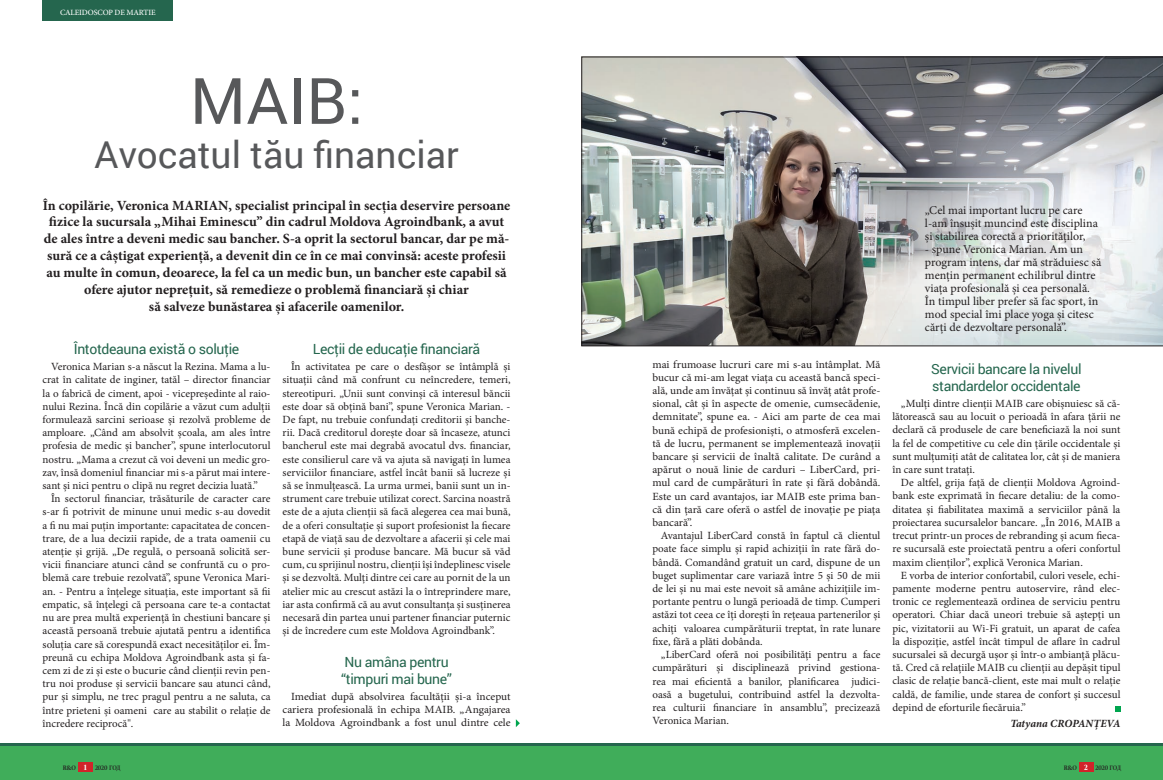
<style>
.page{position:relative;width:1163px;height:780px;background:#fff}
.page>*{position:absolute;margin:0;border:0;box-sizing:border-box;transform-origin:0 0}
.t1{font:64px "Roboto";color:#57585a}
.t2{font:37px "Roboto";color:#57585a}
.t3{font:700 14px/16.8px "Minion Pro";color:#231f20;text-align:center}
.t4{font:14px/16.8px "Roboto";letter-spacing:-.025em;color:#25664e}
.t5{font:12px/13px "Minion Pro";color:#231f20}
.t6{font:11px/13.2px "Minion Pro";color:#231f20;text-align:justify}
.t7{font:italic 700 11px "Minion Pro";color:#231f20}
.t8{font:500 8px "Minion Pro";letter-spacing:-.015em;color:#fff}
.t9{font:7.7px "Greta Dis Nar Pro Reg";color:#231f20}
.s1{font-family:"Greta Dis Nar Pro Med";font-size:9px;color:#fff}
</style>
<div class="page">
<img style="left:581px;top:57px;width:581px;height:289px">
<div style="left:0;top:743px;width:1162px;height:5px;background:#25664e"></div>
<div style="left:0;top:746px;width:1162px;height:34px;background:#40ad5a"></div>
<div style="left:43px;top:0;width:130px;height:21px;background:#25664e"></div>
<svg style="left:516px;top:719px;width:4px;height:8px"></svg>
<svg style="left:1115px;top:706px;width:5px;height:5px"></svg>
<div style="left:78px;top:762px;width:15px;height:9px;background:#d1232a"></div>
<div style="left:1078px;top:762px;width:15px;height:9px;background:#d1232a"></div>
<p class="t8" style="left:60px;top:7px;width:97px">CALEIDOSCOP DE MARTIE</p>
<h1 class="t1" style="left:190px;top:56px;width:175px">MAIB:</h1>
<h2 class="t2" style="left:94px;top:129px;width:366px">Avocatul tău financiar</h2>
<p class="t3" style="left:43px;top:197px;width:469px">În copilărie, Veronica MARIAN, specialist principal în secția deservire persoane fizice la sucursala „Mihai Eminescu” din cadrul Moldova Agroindbank, a avut de ales între a deveni medic sau bancher. S-a oprit la sectorul bancar, dar pe mă&shy;sură ce a câștigat experiență, a devenit din ce în ce mai convinsă: aceste profesii au multe în comun, deoarece, la fel ca un medic bun, un bancher este capabil să ofere ajutor neprețuit, să remedieze o problemă financiară și chiar<br>să salveze bunăstarea și afacerile oamenilor.</p>
<p class="t4" style="left:74px;top:340px;width:167px">Întotdeauna există o soluţie</p>
<p class="t6" style="left:43px;top:360px;width:229px;text-indent:9px">Veronica Marian s-a născut la Rezina. Mama a lu&shy;crat în calitate de inginer, tatăl – director financiar la o fabrică de ciment, apoi - vicepreședinte al raio&shy;nului Rezina. Încă din copilărie a văzut cum adulții formulează sarcini serioase și rezolvă probleme de amploare. „Când am absolvit școala, am ales între profesia de medic și bancher”, spune interlocutorul nostru. „Mama a crezut că voi deveni un medic gro&shy;zav, însă domeniul financiar mi s-a părut mai intere&shy;sant și nici pentru o clipă nu regret decizia luată.”</p>
<p class="t6" style="left:43px;top:492px;width:229px;text-indent:9px">În sectorul financiar, trăsăturile de caracter care s-ar fi potrivit de minune unui medic s-au dovedit a fi nu mai puțin importante: capacitatea de concen&shy;trare, de a lua decizii rapide, de a trata oamenii cu atenție şi grijă. „De regulă, o persoană solicită ser&shy;vicii financiare atunci când se confruntă cu o pro&shy;blemă care trebuie rezolvată”, spune Veronica Mari&shy;an. - Pentru a înțelege situația, este important să fii empatic, să înțelegi că persoana care te-a contactat nu are prea multă experiență în chestiuni bancare și această persoană trebuie ajutată pentru a identifica soluţia care să corespundă exact necesităţilor ei. Îm&shy;preună cu echipa Moldova Agroindbank asta şi fa&shy;cem zi de zi şi este o bucurie când clienţii revin pen&shy;tru noi produse și servicii bancare sau atunci când, pur şi simplu, ne trec pragul pentru a ne saluta, ca între prieteni şi oameni care au stabilit o relaţie de încredere reciprocă".</p>
<p class="t4" style="left:313px;top:340px;width:169px">Lecţii de educaţie financiară</p>
<p class="t6" style="left:282px;top:360px;width:229px;text-indent:9px">În activitatea pe care o desfășor se întâmplă şi situaţii când mă confrunt cu neîncredere, temeri, stereotipuri. „Unii sunt convinși că interesul băncii este doar să obțină bani”, spune Veronica Marian. - De fapt, nu trebuie confundați creditorii și banche&shy;rii. Dacă creditorul dorește doar să încaseze, atunci bancherul este mai degrabă avocatul dvs. financiar, este consilierul care vă va ajuta să navigați în lumea serviciilor financiare, astfel încât banii să lucreze și să se înmulțească. La urma urmei, banii sunt un in&shy;strument care trebuie utilizat corect. Sarcina noastră este de a ajuta clienţii să facă alegerea cea mai bună, de a oferi consultaţie şi suport profesionist la fiecare etapă de viaţă sau de dezvoltare a afacerii şi cele mai bune servicii şi produse bancare. Mă bucur să văd cum, cu sprijinul nostru, clienţii își îndeplinesc visele și se dezvoltă. Mulţi dintre cei care au pornit de la un atelier mic au crescut astăzi la o întreprindere mare, iar asta confirmă că au avut consultanţa şi susţinerea necesară din partea unui partener financiar puternic şi de încredere cum este Moldova Agroindbank”.</p>
<p class="t4" style="left:341px;top:652px;width:112px">Nu amâna pentru “timpuri mai bune”</p>
<p class="t6" style="left:282px;top:689px;width:229px;text-indent:8px">Imediat după absolvirea facultăţii şi-a început cariera profesională în echipa MAIB. „Angajarea la Moldova Agroindbank a fost unul dintre cele</p>
<p class="t6" style="left:652px;top:357px;width:229px">mai frumoase lucruri care mi s-au întâmplat. Mă bucur că mi-am legat viața cu această bancă speci&shy;ală, unde am învăţat şi continuu să învăţ atât profe&shy;sional, cât şi în aspecte de omenie, cumsecădenie, demnitate”, spune ea. - Aici am parte de cea mai bună echipă de profesioniști, o atmosferă excelen&shy;tă de lucru, permanent se implementează inovații bancare și servicii de înaltă calitate. De curând a apărut o nouă linie de carduri – LiberCard, pri&shy;mul card de cumpărături în rate şi fără dobândă.<br>Este un card avantajos, iar MAIB este prima ban&shy;că din ţară care oferă o astfel de inovație pe piața bancară”.</p>
<p class="t6" style="left:652px;top:529px;width:229px;text-indent:9px">Avantajul LiberCard constă în faptul că clientul poate face simplu şi rapid achiziții în rate fără do&shy;bândă. Comandând gratuit un card, dispune de un buget suplimentar care variază între 5 și 50 de mii de lei şi nu mai este nevoit să amâne achizițiile im&shy;portante pentru o lungă perioadă de timp. Cumperi astăzi tot ceea ce îţi doreşti în reţeaua partenerilor şi achiţi valoarea cumpărăturii treptat, în rate lunare fixe, fără a plăti dobânda.</p>
<p class="t6" style="left:652px;top:648px;width:229px;text-indent:9px">„LiberCard oferă noi posibilități pentru a face cumpărături şi disciplinează privind gestiona&shy;rea mai eficientă a banilor, planificarea judici&shy;oasă a bugetului, contribuind astfel la dezvolta&shy;rea culturii financiare în ansamblu”, precizează Veronica Marian.</p>
<p class="t5" style="left:924px;top:204px;width:174px">„Cel mai important lucru pe care l-am însușit muncind este disciplina și stabilirea corectă a priorităților,</p>
<p class="t5" style="left:924px;top:243px;width:178px">- spune Veronica Marian. Am un program intens, dar mă străduiesc să menţin permanent echilibrul dintre viaţa profesională şi cea personală.<br>În timpul liber prefer să fac sport, în mod special îmi place yoga şi citesc cărţi de dezvoltare personală”.</p>
<p class="t4" style="left:931px;top:360px;width:152px">Servicii bancare la nivelul standardelor occidentale</p>
<p class="t6" style="left:892px;top:397px;width:229px;text-indent:9px">„Mulţi dintre clienţii MAIB care obişnuiesc să că&shy;lătorească sau au locuit o perioadă în afara ţării ne declară că produsele de care beneficiază la noi sunt la fel de competitive cu cele din ţările occidentale şi sunt mulţumiţi atât de calitatea lor, cât şi de maniera în care sunt trataţi.</p>
<p class="t6" style="left:892px;top:476px;width:229px;text-indent:9px">De altfel, grija față de clienții Moldova Agroind&shy;bank este exprimată în fiecare detaliu: de la como&shy;ditatea și fiabilitatea maximă a serviciilor până la proiectarea sucursalelor bancare. „În 2016, MAIB a trecut printr-un proces de rebranding și acum fieca&shy;re sucursală este proiectată pentru a oferi confortul maxim clienților”, explică Veronica Marian.</p>
<p class="t6" style="left:892px;top:568px;width:229px;text-indent:9px">E vorba de interior confortabil, culori vesele, echi&shy;pamente moderne pentru autoservire, rând elec&shy;tronic ce reglementează ordinea de serviciu pentru operatori. Chiar dacă uneori trebuie să aștepți un pic, vizitatorii au Wi-Fi gratuit, un aparat de cafea la dispoziţie, astfel încât timpul de aflare în cadrul sucursalei să decurgă uşor şi într-o ambianţă plăcu&shy;tă. Cred că relațiile MAIB cu clienții au depășit tipul clasic de relație bancă-client, este mai mult o relație caldă, de familie, unde starea de confort şi succesul depind de eforturile fiecăruia.”</p>
<p class="t7" style="left:1010px;top:715px;width:111px">TATYANA CROPANȚEVA</p>
<p class="t9" style="left:63px;top:762px;width:59px">R&amp;O <span class="s1">1</span> 2020 ГОД</p>
<p class="t9" style="left:1063px;top:762px;width:59px">R&amp;O <span class="s1">2</span> 2020 ГОД</p>
</div>
